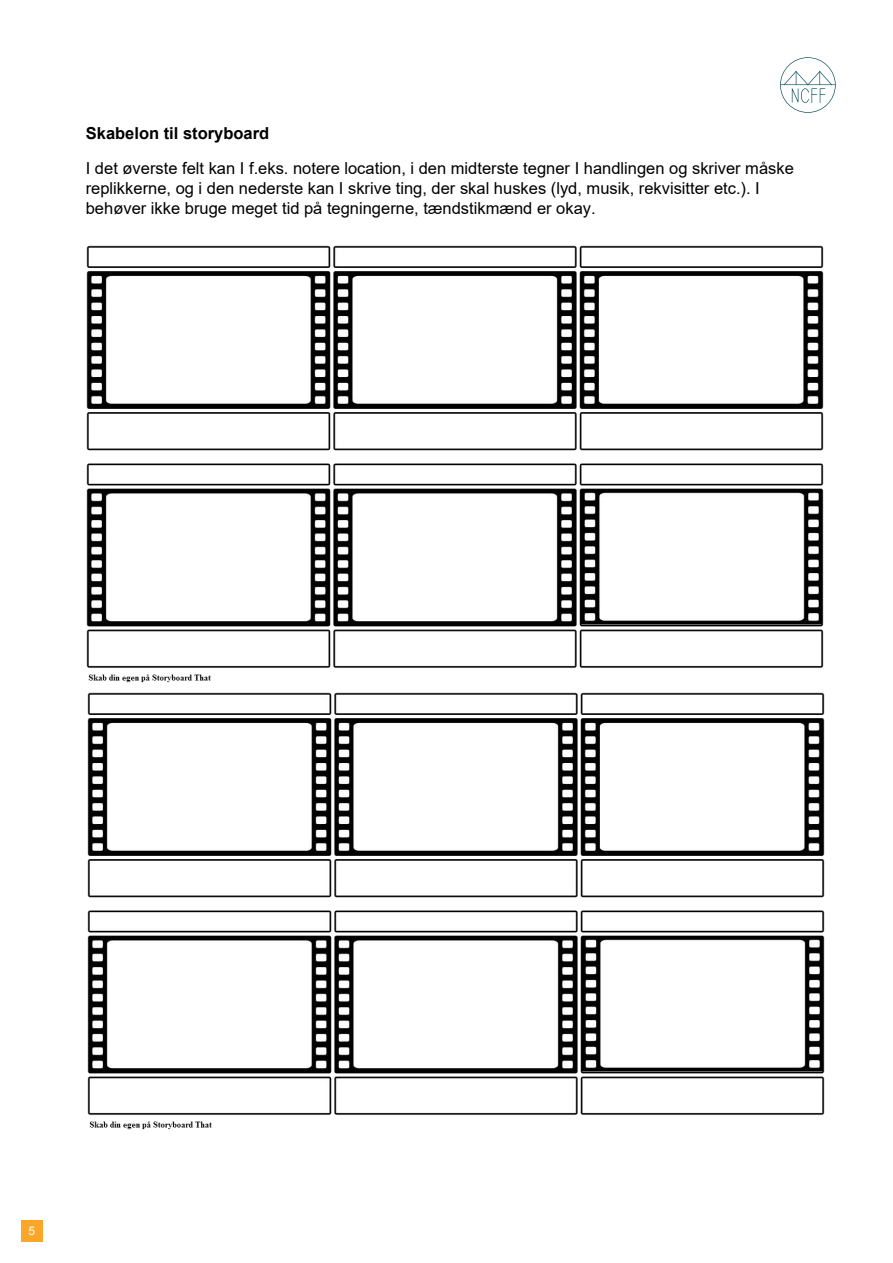
<style>
.page{position:relative;width:893px;height:1263px;background:#fff}
.page>*{position:absolute;margin:0;border:0;box-sizing:border-box;transform-origin:0 0}
.t1{font:16.5px/19.8px "Arial";color:#000}
.t2{font:700 16.5px "Arial";color:#000}
.t3{font:12px "Arial";color:#fff}
</style>
<div class="page">
<svg style="left:780px;top:57px;width:56px;height:56px"></svg>
<div style="left:21px;top:1220px;width:22px;height:22px;background:#faa628"></div>
<img style="left:86px;top:245px;width:738px;height:438px">
<img style="left:87px;top:692px;width:738px;height:438px">
<p class="t2" style="left:86px;top:122px;width:185px">Skabelon til storyboard</p>
<p class="t1" style="left:86px;top:158px;width:709px">I det øverste felt kan I f.eks. notere location, i den midterste tegner I handlingen og skriver måske replikkerne, og i den nederste kan I skrive ting, der skal huskes (lyd, musik, rekvisitter etc.). I behøver ikke bruge meget tid på tegningerne, tændstikmænd er okay.</p>
<p class="t3" style="left:29px;top:1223px;width:8px">5</p>
</div>
